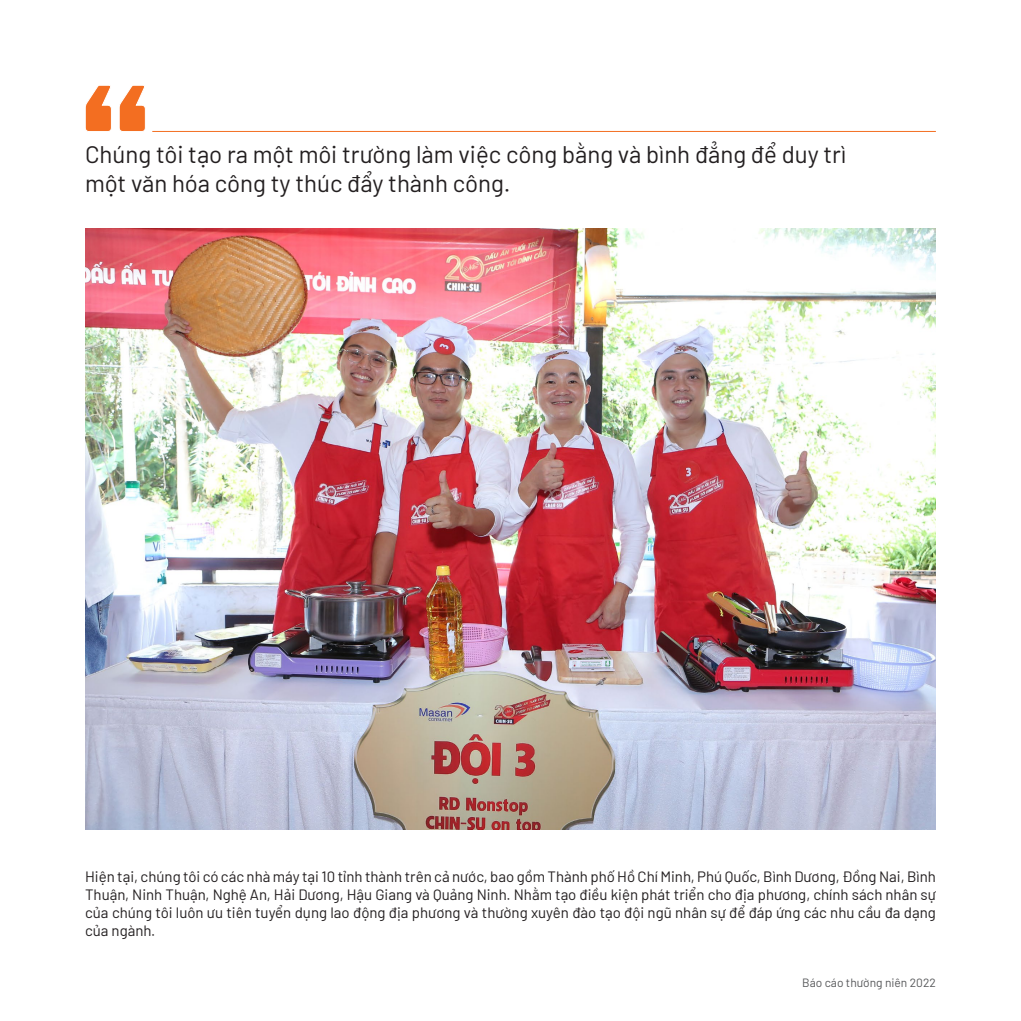
<style>
.page{position:relative;width:1021px;height:1021px;background:#fff}
.page>*{position:absolute;margin:0;border:0;box-sizing:border-box;transform-origin:0 0}
.NOI_DUNG{font:24px/28.8px "Barlow";color:#231f20}
.NOI_DUNG-2{font:15px/18px "Barlow";color:#231f20;text-align:justify}
.t1{font:12px "Barlow";color:#57585a}
</style>
<div class="page">
<svg style="left:85px;top:85px;width:61px;height:47px"></svg>
<hr style="left:152px;top:131px;width:783px;height:1px;background:#f36e21">
<img style="left:85px;top:228px;width:850px;height:601px">
<p class="NOI_DUNG" style="left:85px;top:138px;width:762px">Chúng tôi tạo ra một môi trường làm việc công bằng và bình đẳng để duy trì một văn hóa công ty thúc đẩy thành công.</p>
<p class="NOI_DUNG-2" style="left:85px;top:866px;width:852px">Hiện tại, chúng tôi có các nhà máy tại 10 tỉnh thành trên cả nước, bao gồm Thành phố Hồ Chí Minh, Phú Quốc, Bình Dương, Đồng Nai, Bình Thuận, Ninh Thuận, Nghệ An, Hải Dương, Hậu Giang và Quảng Ninh. Nhằm tạo điều kiện phát triển cho địa phương, chính sách nhân sự của chúng tôi luôn ưu tiên tuyển dụng lao động địa phương và thường xuyên đào tạo đội ngũ nhân sự để đáp ứng các nhu cầu đa dạng của ngành.</p>
<p class="t1" style="left:802px;top:973px;width:135px">Báo cáo thường niên 2022</p>
</div>
